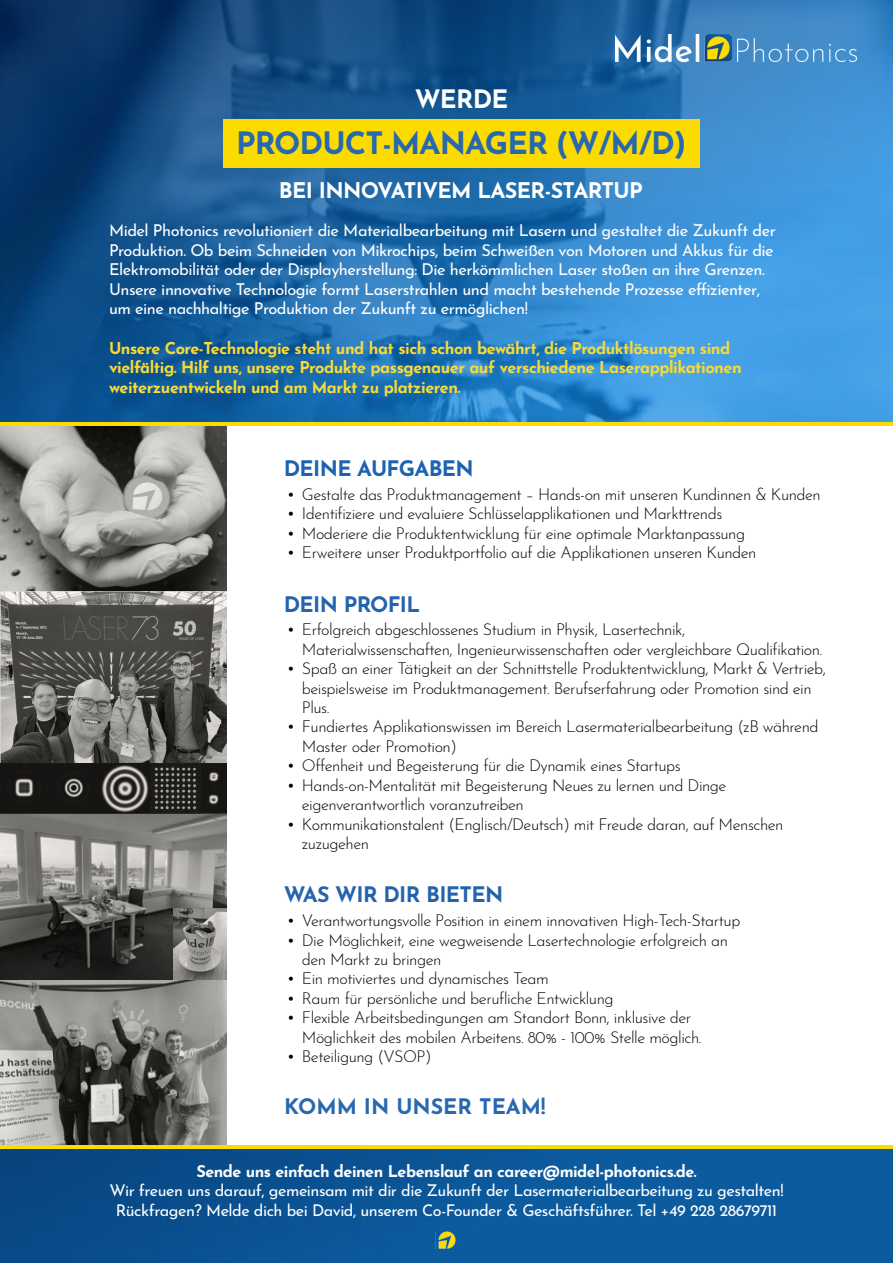
<style>
.page{position:relative;width:893px;height:1263px;background:#fff}
.page>*{position:absolute;margin:0;border:0;box-sizing:border-box;transform-origin:0 0}
.t1{font:700 30.9px "Josefin Sans";letter-spacing:-.03em;color:#2768ae}
.t2{font:700 25.35px "Josefin Sans";letter-spacing:-.03em;color:#fff}
.t3{font:700 21.6px "Josefin Sans";letter-spacing:-.03em;color:#fff}
.t4{font:700 21.45px "Josefin Sans";letter-spacing:-.03em;color:#2564ad}
.t5{font:700 21.45px "Josefin Sans";color:#2768ae}
.t6{font:700 21.45px "Josefin Sans";letter-spacing:-.03em;color:#1c63b0}
.t7{font:16.35px/19.6px "Josefin Sans";letter-spacing:-.03em;color:#fff}
.t8{font:700 16.35px/19.6px "Josefin Sans";letter-spacing:-.03em;color:#f9da36}
.t9{font:300 16.2px/19.5px "Josefin Sans";letter-spacing:-.03em;color:#000}
.t10{font:16.2px/19.5px "Josefin Sans";letter-spacing:-.03em;color:#fff;text-align:center}
.t11{font:700 16.2px "Josefin Sans";letter-spacing:-.03em;color:#fff}
.s1{font-family:"Times New Roman";font-weight:400}
</style>
<div class="page">
<img style="left:0;top:425px;width:227px;height:167px">
<img style="left:0;top:813px;width:227px;height:168px">
<img style="left:0;top:592px;width:227px;height:171px">
<img style="left:174px;top:909px;width:53px;height:72px">
<img style="left:0;top:981px;width:227px;height:164px">
<img style="left:0;top:763px;width:227px;height:50px">
<img style="left:0;top:0;width:893px;height:422px">
<div style="left:223px;top:119px;width:477px;height:49px;background:#fbdb00"></div>
<hr style="left:0;top:422px;width:893px;height:3px;background:#fbdb00">
<img style="left:616px;top:35px;width:115px;height:27px">
<img style="left:738px;top:38px;width:119px;height:24px">
<img style="left:0;top:1148px;width:893px;height:115px">
<hr style="left:0;top:1145px;width:893px;height:3px;background:#fbdb00">
<img style="left:436px;top:1230px;width:21px;height:21px">
<h2 class="t2" style="left:415px;top:84px;width:95px">WERDE</h2>
<h1 class="t1" style="left:236px;top:116px;width:452px">PRODUCT-MANAGER (W/M/D)</h1>
<h3 class="t3" style="left:279px;top:171px;width:365px">BEI INNOVATIVEM LASER-STARTUP</h3>
<p class="t7" style="left:109px;top:218px;width:668px">Midel Photonics revolutioniert die Materialbearbeitung mit Lasern und gestaltet die Zukunft der Produktion. Ob beim Schneiden von Mikrochips, beim Schweißen von Motoren und Akkus für die Elektromobilität oder der Displayherstellung: Die herkömmlichen Laser stoßen an ihre Grenzen.<br>Unsere innovative Technologie formt Laserstrahlen und macht bestehende Prozesse e昀케zienter, um eine nachhaltige Produktion der Zukunft zu ermöglichen!</p>
<p class="t8" style="left:109px;top:336px;width:634px">Unsere Core-Technologie steht und hat sich schon bewährt, die Produktlösungen sind vielfältig. Hilf uns, unsere Produkte passgenauer auf verschiedene Laserapplikationen weiterzuentwickeln und am Markt zu platzieren.</p>
<h3 class="t6" style="left:284px;top:450px;width:191px">DEINE AUFGABEN</h3>
<p class="t9" style="left:288px;top:483px;width:534px"><span class="s1">ï</span> Gestalte das Produktmanagement – Hands-on mit unseren Kundinnen &amp; Kunden <span class="s1">ï</span> Identifiziere und evaluiere Schlüsselapplikationen und Markttrends<br><span class="s1">ï</span> Moderiere die Produktentwicklung für eine optimale Marktanpassung<br><span class="s1">ï</span> Erweitere unser Produktportfolio auf die Applikationen unseren Kunden</p>
<h3 class="t4" style="left:284px;top:585px;width:138px">DEIN PROFIL</h3>
<p class="t9" style="left:288px;top:618px;width:399px"><span class="s1">ï</span> Erfolgreich abgeschlossenes Studium in Physik, Lasertechnik,</p>
<p class="t9" style="left:302px;top:638px;width:522px">Materialwissenschaften, Ingenieurwissenschaften oder vergleichbare Qualifikation.</p>
<p class="t9" style="left:288px;top:657px;width:539px"><span class="s1">ï</span> Spaß an einer Tätigkeit an der Schnittstelle Produktentwicklung, Markt &amp; Vertrieb,</p>
<p class="t9" style="left:302px;top:676px;width:511px">beispielsweise im Produktmanagement. Berufserfahrung oder Promotion sind ein</p>
<p class="t9" style="left:302px;top:696px;width:29px">Plus.</p>
<p class="t9" style="left:288px;top:715px;width:532px"><span class="s1">ï</span> Fundiertes Applikationswissen im Bereich Lasermaterialbearbeitung (zB während</p>
<p class="t9" style="left:302px;top:735px;width:157px">Master oder Promotion)</p>
<p class="t9" style="left:288px;top:754px;width:394px"><span class="s1">ï</span> O昀昀enheit und Begeisterung für die Dynamik eines Startups</p>
<p class="t9" style="left:288px;top:774px;width:440px"><span class="s1">ï</span> Hands-on-Mentalität mit Begeisterung Neues zu lernen und Dinge</p>
<p class="t9" style="left:302px;top:793px;width:224px">eigenverantwortlich voranzutreiben</p>
<p class="t9" style="left:288px;top:813px;width:497px"><span class="s1">ï</span> Kommunikationstalent (Englisch/Deutsch) mit Freude daran, auf Menschen</p>
<p class="t9" style="left:302px;top:832px;width:69px">zuzugehen</p>
<h3 class="t4" style="left:284px;top:876px;width:221px">WAS WIR DIR BIETEN</h3>
<p class="t9" style="left:288px;top:909px;width:454px"><span class="s1">ï</span> Verantwortungsvolle Position in einem innovativen High-Tech-Startup</p>
<p class="t9" style="left:288px;top:928px;width:441px"><span class="s1">ï</span> Die Möglichkeit, eine wegweisende Lasertechnologie erfolgreich an</p>
<p class="t9" style="left:302px;top:948px;width:141px">den Markt zu bringen</p>
<p class="t9" style="left:288px;top:967px;width:262px"><span class="s1">ï</span> Ein motiviertes und dynamisches Team</p>
<p class="t9" style="left:288px;top:987px;width:327px"><span class="s1">ï</span> Raum für persönliche und berufliche Entwicklung</p>
<p class="t9" style="left:288px;top:1006px;width:405px"><span class="s1">ï</span> Flexible Arbeitsbedingungen am Standort Bonn, inklusive der</p>
<p class="t9" style="left:302px;top:1026px;width:401px">Möglichkeit des mobilen Arbeitens. 80% - 100% Stelle möglich.</p>
<p class="t9" style="left:288px;top:1045px;width:145px"><span class="s1">ï</span> Beteiligung (VSOP)</p>
<h3 class="t5" style="left:284px;top:1087px;width:263px">KOMM IN UNSER TEAM!</h3>
<p class="t11" style="left:196px;top:1157px;width:502px">Sende uns einfach deinen Lebenslauf an career@midel-photonics.de.</p>
<p class="t10" style="left:109px;top:1179px;width:676px">Wir freuen uns darauf, gemeinsam mit dir die Zukunft der Lasermaterialbearbeitung zu gestalten!<br>Rückfragen? Melde dich bei David, unserem Co-Founder &amp; Geschäftsführer. Tel +49 228 28679711</p>
</div>
